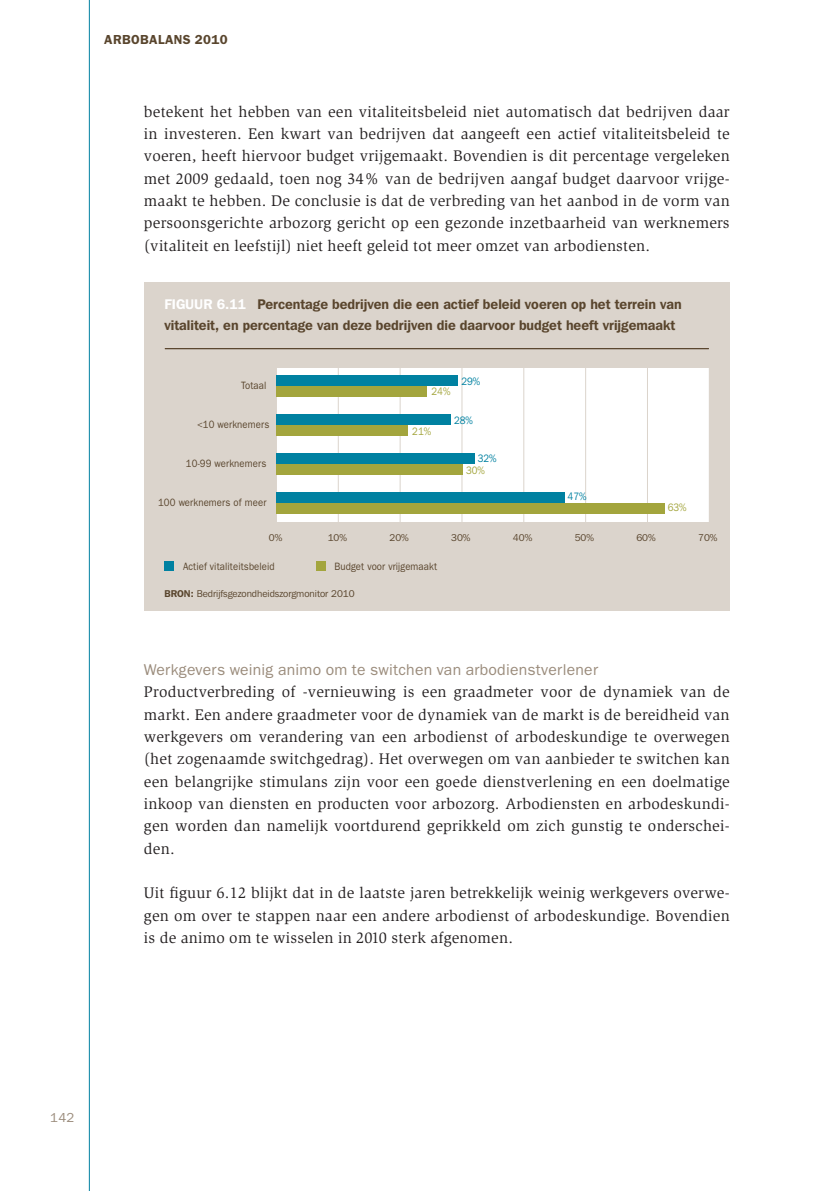
<style>
.page{position:relative;width:834px;height:1191px;background:#fff}
.page>*{position:absolute;margin:0;border:0;box-sizing:border-box;transform-origin:0 0}
.t1{font:15.75px/22.4px "Slimbach";letter-spacing:.015em;color:#231f20;text-align:justify}
.t2{font:15.75px "ITC Franklin Gothic Std";letter-spacing:.015em;color:#9b8c7c}
.t3{font:600 14px/20.8px "Franklin Gothic IT Cby BT";color:#59452d;scale:.96 1}
.t4{font:600 13.12px "ITC Franklin Gothic Std";letter-spacing:.03em;color:#59452d}
.t5{font:13.12px "ITC Franklin Gothic Std";color:#9b8c7c}
.t6{font:10.67px "ITC Franklin Gothic Std";letter-spacing:.01em;color:#59452d;scale:.9 1}
.t7{font:10.67px "Franklin Gothic IT Cby BT";color:#0081a1;scale:.9 1}
.t8{font:10.67px "Franklin Gothic IT Cby BT";color:#a3a53d;scale:.9 1}
.t9{font:9.8px "Franklin Gothic IT Cby BT";color:#59452d}
.s1{color:#fff}
.s2{font-weight:600}
</style>
<div class="page">
<div style="left:144px;top:282px;width:585px;height:329px;background:#dbd4cc"></div>
<div style="left:276px;top:368px;width:432px;height:154px;background:#fff"></div>
<hr style="left:276px;top:361px;width:1px;height:164px;background:#dbd4cc">
<hr style="left:399px;top:361px;width:1px;height:164px;background:#dbd4cc">
<hr style="left:647px;top:361px;width:1px;height:164px;background:#dbd4cc">
<hr style="left:338px;top:361px;width:1px;height:164px;background:#dbd4cc">
<hr style="left:165px;top:348px;width:543px;height:1px;background:#59452d">
<hr style="left:523px;top:361px;width:1px;height:164px;background:#dbd4cc">
<hr style="left:461px;top:361px;width:1px;height:164px;background:#dbd4cc">
<hr style="left:585px;top:361px;width:1px;height:164px;background:#dbd4cc">
<div style="left:164px;top:561px;width:10px;height:9px;background:#0081a1"></div>
<div style="left:316px;top:561px;width:9px;height:9px;background:#a3a53d"></div>
<div style="left:276px;top:386px;width:151px;height:11px;background:#a3a53d"></div>
<div style="left:276px;top:375px;width:181px;height:11px;background:#0081a1"></div>
<div style="left:276px;top:425px;width:131px;height:11px;background:#a3a53d"></div>
<div style="left:276px;top:414px;width:175px;height:11px;background:#0081a1"></div>
<div style="left:276px;top:464px;width:187px;height:11px;background:#a3a53d"></div>
<div style="left:276px;top:453px;width:199px;height:11px;background:#0081a1"></div>
<div style="left:276px;top:503px;width:389px;height:10px;background:#a3a53d"></div>
<div style="left:276px;top:492px;width:288px;height:11px;background:#0081a1"></div>
<hr style="left:89px;top:0;width:1px;height:1191px;background:#0081a1">
<p class="t4" style="left:104px;top:31px;width:125px">ARBOBALANS 2010</p>
<p class="t1" style="left:144px;top:100px;width:587px">betekent het hebben van een vitaliteitsbeleid niet automatisch dat bedrijven daar in investeren. Een kwart van bedrijven dat aangeeft een actief vitaliteitsbeleid te voeren, heeft hiervoor budget vrijgemaakt. Bovendien is dit percentage vergeleken met 2009 gedaald, toen nog 34% van de bedrijven aangaf budget daarvoor vrijge&shy;maakt te hebben. De conclusie is dat de verbreding van het aanbod in de vorm van persoonsgerichte arbozorg gericht op een gezonde inzetbaarheid van werknemers (vitaliteit en leefstijl) niet heeft geleid tot meer omzet van arbodiensten.</p>
<p class="t3" style="left:164px;top:293px;width:540px"><span class="s1">FIGUUR 6.11</span> Percentage bedrijven die een actief beleid voeren op het terrein van vitaliteit, en percentage van deze bedrijven die daarvoor budget heeft vrijgemaakt</p>
<p class="t6" style="left:241px;top:379px;width:30px">Totaal</p>
<p class="t8" style="left:431px;top:385px;width:22px">24%</p>
<p class="t7" style="left:461px;top:374px;width:22px">29%</p>
<p class="t6" style="left:197px;top:418px;width:82px">&lt;10 werknemers</p>
<p class="t8" style="left:412px;top:425px;width:22px">21%</p>
<p class="t7" style="left:454px;top:414px;width:22px">28%</p>
<p class="t6" style="left:186px;top:457px;width:91px">10-99 werknemers</p>
<p class="t7" style="left:477px;top:452px;width:22px">32%</p>
<p class="t8" style="left:466px;top:463px;width:22px">30%</p>
<p class="t6" style="left:158px;top:496px;width:122px">100 werknemers of meer</p>
<p class="t7" style="left:567px;top:490px;width:22px">47%</p>
<p class="t8" style="left:667px;top:500px;width:22px">63%</p>
<p class="t9" style="left:269px;top:531px;width:15px">0%</p>
<p class="t9" style="left:327px;top:531px;width:21px">10%</p>
<p class="t9" style="left:389px;top:531px;width:21px">20%</p>
<p class="t9" style="left:451px;top:531px;width:21px">30%</p>
<p class="t9" style="left:513px;top:531px;width:21px">40%</p>
<p class="t9" style="left:574px;top:531px;width:21px">50%</p>
<p class="t9" style="left:636px;top:531px;width:21px">60%</p>
<p class="t9" style="left:698px;top:531px;width:21px">70%</p>
<p class="t6" style="left:183px;top:560px;width:103px">Actief vitaliteitsbeleid</p>
<p class="t6" style="left:334px;top:560px;width:115px">Budget voor vrijgemaakt</p>
<p class="t9" style="left:164px;top:588px;width:192px"><span class="s2">BRON:</span> Bedrijfsgezondheidszorgmonitor 2010</p>
<p class="t2" style="left:144px;top:660px;width:455px">Werkgevers weinig animo om te switchen van arbodienstverlener</p>
<p class="t1" style="left:144px;top:681px;width:587px">Productverbreding of -vernieuwing is een graadmeter voor de dynamiek van de markt. Een andere graadmeter voor de dynamiek van de markt is de bereidheid van werkgevers om verandering van een arbodienst of arbodeskundige te overwegen (het zogenaamde switchgedrag). Het overwegen om van aanbieder te switchen kan een belangrijke stimulans zijn voor een goede dienstverlening en een doelmatige inkoop van diensten en producten voor arbozorg. Arbodiensten en arbodeskundi&shy;gen worden dan namelijk voortdurend geprikkeld om zich gunstig te onderschei&shy;den.</p>
<p class="t1" style="left:144px;top:881px;width:587px">Uit figuur 6.12 blijkt dat in de laatste jaren betrekkelijk weinig werkgevers overwe&shy;gen om over te stappen naar een andere arbodienst of arbodeskundige. Bovendien is de animo om te wisselen in 2010 sterk afgenomen.</p>
<p class="t5" style="left:50px;top:1109px;width:26px">142</p>
</div>
